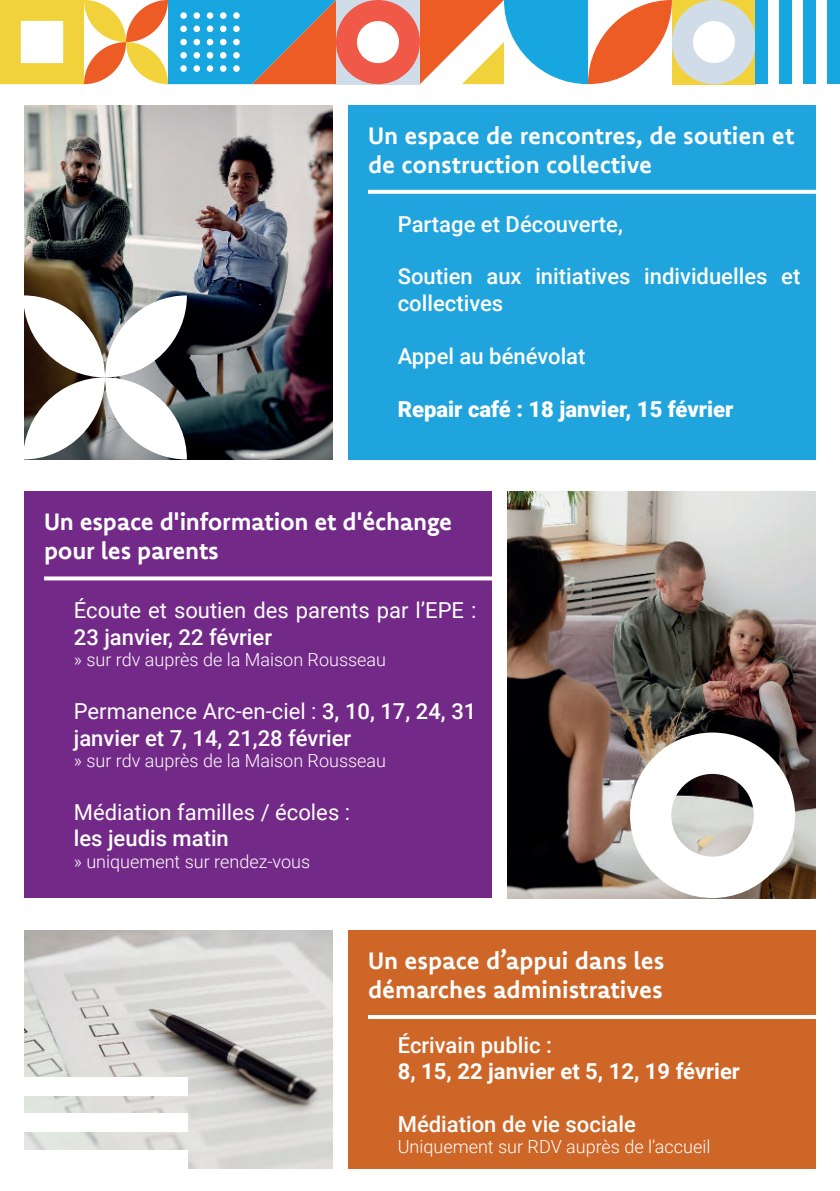
<style>
.page{position:relative;width:840px;height:1191px;background:#fff}
.page>*{position:absolute;margin:0;border:0;box-sizing:border-box;transform-origin:0 0}
.t1{font:700 24px/28.8px "Komet";color:#fff}
.t2{font:500 22px/26.4px "Roboto";color:#fff}
.t3{font:22px "Roboto";color:#fff}
.t4{font:900 22px "Roboto";color:#fff}
.t5{font:700 22px "Roboto";color:#fff}
.t6{font:300 18px "Roboto";color:#fff}
.s1{font-weight:400}
</style>
<div class="page">
<div style="left:671px;top:0;width:84px;height:84px;background:#f1d23b"></div>
<div style="left:671px;top:0;width:84px;height:84px;background:#d1dce9;border-radius:50%"></div>
<div style="left:692px;top:21px;width:42px;height:42px;background:#fff;border-radius:50%"></div>
<div style="left:336px;top:0;width:84px;height:84px;background:#d1dce9"></div>
<div style="left:336px;top:0;width:84px;height:84px;background:#f05848;border-radius:50%"></div>
<div style="left:357px;top:21px;width:42px;height:42px;background:#fff;border-radius:50%"></div>
<div style="left:755px;top:0;width:12px;height:84px;background:#17a6df"></div>
<div style="left:779px;top:0;width:12px;height:84px;background:#17a6df"></div>
<div style="left:827px;top:0;width:12px;height:84px;background:#17a6df"></div>
<div style="left:803px;top:0;width:12px;height:84px;background:#17a6df"></div>
<svg style="left:420px;top:0;width:251px;height:84px"></svg>
<svg style="left:0;top:0;width:336px;height:84px"></svg>
<hr style="left:420px;top:0;width:84px;height:1px;background:#ed5c24">
<hr style="left:503px;top:0;width:84px;height:1px;background:#17a6df">
<hr style="left:671px;top:0;width:84px;height:1px;background:#f1d23b">
<div style="left:348px;top:105px;width:467px;height:354px;background:#1fa4dd"></div>
<div style="left:348px;top:930px;width:467px;height:238px;background:#ce6628"></div>
<div style="left:24px;top:492px;width:467px;height:406px;background:#732987"></div>
<img style="left:24px;top:105px;width:308px;height:354px">
<img style="left:24px;top:930px;width:308px;height:238px">
<img style="left:507px;top:492px;width:308px;height:406px">
<svg style="left:368px;top:190px;width:447px;height:4px;background:#f3fafd"></svg>
<hr style="left:368px;top:1015px;width:447px;height:4px;background:#fff">
<svg style="left:44px;top:576px;width:447px;height:4px;background:#eee5f0"></svg>
<svg style="left:24px;top:295px;width:163px;height:164px"></svg>
<svg style="left:629px;top:732px;width:165px;height:166px"></svg>
<div style="left:24px;top:1113px;width:164px;height:18px;background:#fff"></div>
<div style="left:24px;top:1150px;width:164px;height:18px;background:#fff"></div>
<div style="left:24px;top:1077px;width:164px;height:18px;background:#fff"></div>
<p class="t1" style="left:368px;top:120px;width:427px">Un espace de rencontres, de soutien et de construction collective</p>
<p class="t2" style="left:397px;top:212px;width:226px">Partage et Découverte,</p>
<p class="t2" style="left:397px;top:265px;width:404px">Soutien aux initiatives individuelles et collectives</p>
<p class="t2" style="left:397px;top:344px;width:189px">Appel au bénévolat</p>
<p class="t4" style="left:397px;top:400px;width:337px">Repair café : 18 janvier, 15 février</p>
<p class="t1" style="left:44px;top:507px;width:409px">Un espace d'information et d'échange pour les parents</p>
<p class="t3" style="left:74px;top:600px;width:404px">Écoute et soutien des parents par l’EPE :</p>
<p class="t2" style="left:74px;top:625px;width:200px">23 janvier, 22 février</p>
<p class="t6" style="left:74px;top:653px;width:313px">» sur rdv auprès de la Maison Rousseau</p>
<p class="t2" style="left:74px;top:699px;width:404px"><span class="s1">Permanence Arc-en-ciel :</span> 3, 10, 17, 24, 31 janvier et 7, 14, 21,28 février</p>
<p class="t6" style="left:74px;top:753px;width:313px">» sur rdv auprès de la Maison Rousseau</p>
<p class="t3" style="left:74px;top:802px;width:278px">Médiation familles / écoles :</p>
<p class="t2" style="left:74px;top:827px;width:156px">les jeudis matin</p>
<p class="t6" style="left:74px;top:854px;width:238px">» uniquement sur rendez-vous</p>
<p class="t1" style="left:368px;top:945px;width:298px">Un espace d’appui dans les démarches administratives</p>
<p class="t2" style="left:397px;top:1033px;width:156px">Écrivain public :</p>
<p class="t5" style="left:397px;top:1062px;width:343px">8, 15, 22 janvier et 5, 12, 19 février</p>
<p class="t2" style="left:397px;top:1112px;width:239px">Médiation de vie sociale</p>
<p class="t6" style="left:397px;top:1140px;width:314px">Uniquement sur RDV auprès de l’accueil</p>
</div>
